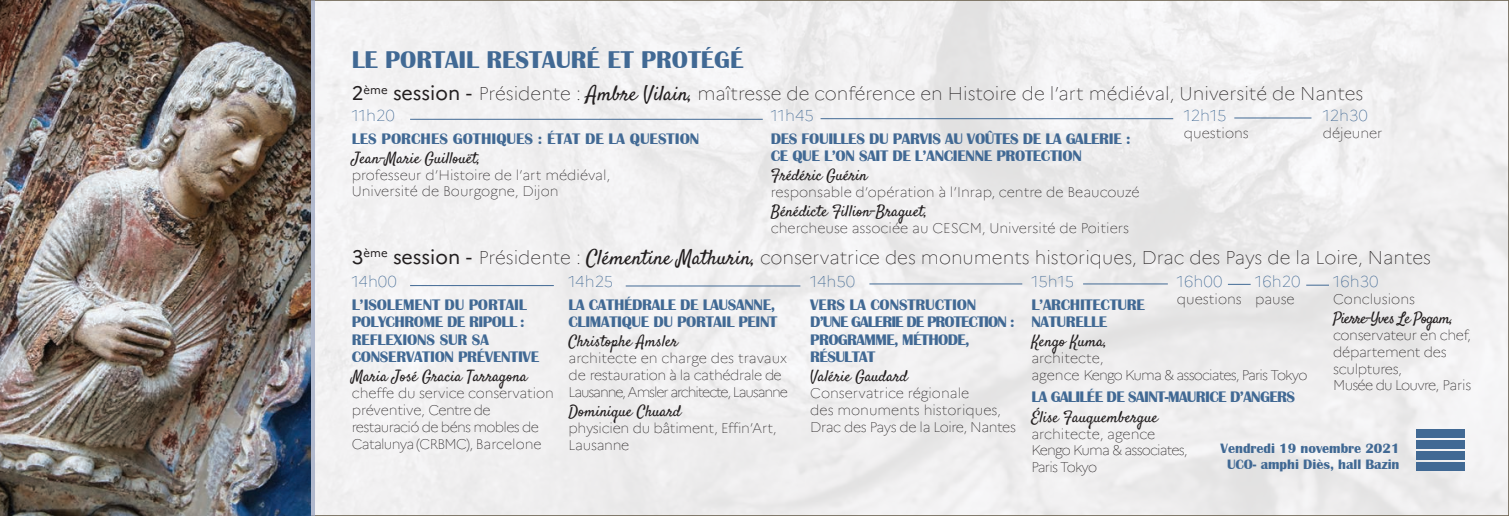
<style>
.page{position:relative;width:1509px;height:516px;background:#fff}
.page>*{position:absolute;margin:0;border:0;box-sizing:border-box;transform-origin:0 0}
.Grand_Titre{font:700 25.03px "Britannic";color:#416994}
.t1{font:100 18.55px "Marianne";color:#231f20}
.Titre_activité{font:700 15.75px/17.5px "Britannic";letter-spacing:-.02em;color:#416994}
.t2{font:15.75px "Satisfy";color:#231f20}
.Titre_activité-2{font:700 15.75px/17.5px "Britannic";letter-spacing:-.04em;color:#416994}
.horaire{font:100 15.75px "Marianne";color:#416994}
.Titre_activité-3{font:700 15.75px "Britannic";color:#416994}
.t3{font:15.75px "Satisfy";letter-spacing:-.05em;color:#231f20}
.t4{font:100 14px "Marianne";color:#231f20}
.t5{font:100 14px/16.8px "Marianne";letter-spacing:-.02em;color:#231f20}
.t6{font:100 14px/16.8px "Marianne";letter-spacing:-.045em;color:#231f20}
.t7{font:100 14px "Marianne";letter-spacing:-.06em;color:#231f20}
.date_et_lieu{font:700 14px "Britannic";color:#416994}
.t8{font:100 14px "Marianne";letter-spacing:-.05em;color:#231f20}
.s1{font-weight:400;font-size:19.6px}
.s2{font-family:"DejaVu Sans";font-weight:400;font-size:19.6px}
.s3{font-family:"Satisfy";font-weight:400;font-size:20.82px}
</style>
<div class="page">
<img style="left:315px;top:3px;width:1190px;height:510px">
<div style="left:1416px;top:462px;width:48px;height:8px;background:#416994"></div>
<div style="left:1416px;top:451px;width:48px;height:8px;background:#416994"></div>
<div style="left:1416px;top:440px;width:48px;height:8px;background:#416994"></div>
<div style="left:1416px;top:429px;width:48px;height:8px;background:#416994"></div>
<div style="left:310px;top:0;width:5px;height:516px;background:#b1b9cd"></div>
<hr style="left:410px;top:119px;width:352px;height:1px;background:#416994">
<hr style="left:820px;top:118px;width:352px;height:1px;background:#416994">
<hr style="left:1234px;top:118px;width:77px;height:1px;background:#416994">
<hr style="left:410px;top:285px;width:143px;height:1px;background:#416994">
<hr style="left:625px;top:286px;width:175px;height:1px;background:#416994">
<svg style="left:1227px;top:284px;width:23px;height:1px"></svg>
<hr style="left:869px;top:284px;width:153px;height:1px;background:#416994">
<hr style="left:1082px;top:284px;width:85px;height:1px;background:#416994">
<svg style="left:1305px;top:285px;width:23px;height:1px"></svg>
<img style="left:0;top:0;width:310px;height:516px">
<p class="Grand_Titre" style="left:352px;top:45px;width:393px">LE PORTAIL RESTAURÉ ET PROTÉGÉ</p>
<p class="t1" style="left:352px;top:82px;width:1012px"><span class="s1">2</span><sup>ème</sup> <span class="s1">session</span> <span class="s2">-</span> Présidente : <span class="s3">Ambre Vilain,</span> maîtresse de conférence en Histoire de l’art médiéval, Université de Nantes</p>
<p class="horaire" style="left:352px;top:106px;width:45px">11h20</p>
<p class="Titre_activité-3" style="left:352px;top:129px;width:349px">LES PORCHES GOTHIQUES : ÉTAT DE LA QUESTION</p>
<p class="t2" style="left:352px;top:148px;width:130px">Jean-Marie Guillouët,</p>
<p class="t4" style="left:352px;top:166px;width:260px">professeur d’Histoire de l’art médiéval,</p>
<p class="t4" style="left:352px;top:183px;width:208px">Université de Bourgogne, Dijon</p>
<p class="horaire" style="left:770px;top:106px;width:45px">11h45</p>
<p class="Titre_activité" style="left:770px;top:130px;width:361px">DES FOUILLES DU PARVIS AU VOÛTES DE LA GALERIE :</p>
<p class="Titre_activité" style="left:770px;top:147px;width:312px">CE QUE L’ON SAIT DE L’ANCIENNE PROTECTION</p>
<p class="t2" style="left:770px;top:166px;width:98px">Frédéric Guérin</p>
<p class="t4" style="left:770px;top:184px;width:370px">responsable d’opération à l’Inrap, centre de Beaucouzé</p>
<p class="t2" style="left:770px;top:202px;width:158px">Bénédicte Fillion-Braguet,</p>
<p class="t4" style="left:770px;top:220px;width:360px">chercheuse associée au CESCM, Université de Poitiers</p>
<p class="horaire" style="left:1183px;top:106px;width:44px">12h15</p>
<p class="t4" style="left:1183px;top:125px;width:67px">questions</p>
<p class="horaire" style="left:1322px;top:106px;width:47px">12h30</p>
<p class="t4" style="left:1322px;top:124px;width:61px">déjeuner</p>
<p class="t1" style="left:352px;top:246px;width:1080px"><span class="s1">3</span><sup>ème</sup> <span class="s1">session</span> <span class="s2">-</span> Présidente : <span class="s3">Clémentine Mathurin,</span> conservatrice des monuments historiques, Drac des Pays de la Loire, Nantes</p>
<p class="horaire" style="left:1031px;top:272px;width:44px">15h15</p>
<p class="Titre_activité" style="left:1031px;top:296px;width:115px">L’ARCHITECTURE</p>
<p class="Titre_activité" style="left:1031px;top:313px;width:77px">NATURELLE</p>
<p class="t2" style="left:1031px;top:332px;width:77px">Kengo Kuma,</p>
<p class="t4" style="left:1031px;top:350px;width:74px">architecte,</p>
<p class="t7" style="left:1031px;top:366px;width:277px">agence Kengo Kuma &amp; associates, Paris Tokyo</p>
<p class="Titre_activité-2" style="left:1031px;top:389px;width:265px">LA GALILÉE DE SAINT-MAURICE D’ANGERS</p>
<p class="t2" style="left:1031px;top:407px;width:128px">Élise Fauquembergue</p>
<p class="t4" style="left:1031px;top:425px;width:125px">architecte, agence</p>
<p class="t7" style="left:1031px;top:442px;width:158px">Kengo Kuma &amp; associates,</p>
<p class="t7" style="left:1031px;top:459px;width:67px">Paris Tokyo</p>
<p class="horaire" style="left:352px;top:272px;width:47px">14h00</p>
<p class="Titre_activité" style="left:352px;top:296px;width:189px">L’ISOLEMENT DU PORTAIL<br>POLYCHROME DE RIPOLL :<br>REFLEXIONS SUR SA<br>CONSERVATION PRÉVENTIVE</p>
<p class="t2" style="left:352px;top:367px;width:177px">Maria José Gracia Tarragona</p>
<p class="t6" style="left:352px;top:385px;width:203px">cheffe du service conservation préventive, Centre de restauració de béns mobles de<br>Catalunya (CRBMC), Barcelone</p>
<p class="horaire" style="left:568px;top:272px;width:46px">14h25</p>
<p class="Titre_activité" style="left:568px;top:296px;width:210px">LA CATHÉDRALE DE LAUSANNE,<br>CLIMATIQUE DU PORTAIL PEINT</p>
<p class="t2" style="left:568px;top:332px;width:111px">Christophe Amsler</p>
<p class="t5" style="left:568px;top:350px;width:221px">architecte en charge des travaux de restauration à la cathédrale de<br>Lausanne, Amsler architecte, Lausanne</p>
<p class="t2" style="left:568px;top:401px;width:114px">Dominique Chuard</p>
<p class="t5" style="left:568px;top:419px;width:210px">physicien du bâtiment, Effin’Art,<br>Lausanne</p>
<p class="horaire" style="left:810px;top:272px;width:46px">14h50</p>
<p class="Titre_activité" style="left:810px;top:296px;width:167px">VERS LA CONSTRUCTION</p>
<p class="Titre_activité-2" style="left:810px;top:313px;width:206px">D’UNE GALERIE DE PROTECTION :<br>PROGRAMME, MÉTHODE,<br>RÉSULTAT</p>
<p class="t2" style="left:810px;top:367px;width:99px">Valérie Gaudard</p>
<p class="t4" style="left:810px;top:385px;width:160px">Conservatrice régionale</p>
<p class="t4" style="left:810px;top:401px;width:192px">des monuments historiques,</p>
<p class="t5" style="left:810px;top:418px;width:207px">Drac des Pays de la Loire, Nantes</p>
<p class="horaire" style="left:1332px;top:272px;width:47px">16h30</p>
<p class="t4" style="left:1332px;top:290px;width:83px">Conclusions</p>
<p class="t3" style="left:1332px;top:308px;width:121px">Pierre-Yves Le Pogam,</p>
<p class="t5" style="left:1332px;top:327px;width:139px">conservateur en chef, département des sculptures,</p>
<p class="t8" style="left:1332px;top:377px;width:140px">Musée du Louvre, Paris</p>
<p class="horaire" style="left:1176px;top:272px;width:47px">16h00</p>
<p class="t4" style="left:1176px;top:291px;width:67px">questions</p>
<p class="horaire" style="left:1254px;top:272px;width:47px">16h20</p>
<p class="t5" style="left:1254px;top:291px;width:41px">pause</p>
<p class="date_et_lieu" style="left:1220px;top:440px;width:180px">Vendredi 19 novembre 2021</p>
<p class="date_et_lieu" style="left:1226px;top:457px;width:174px">UCO- amphi Diès, hall Bazin</p>
</div>
